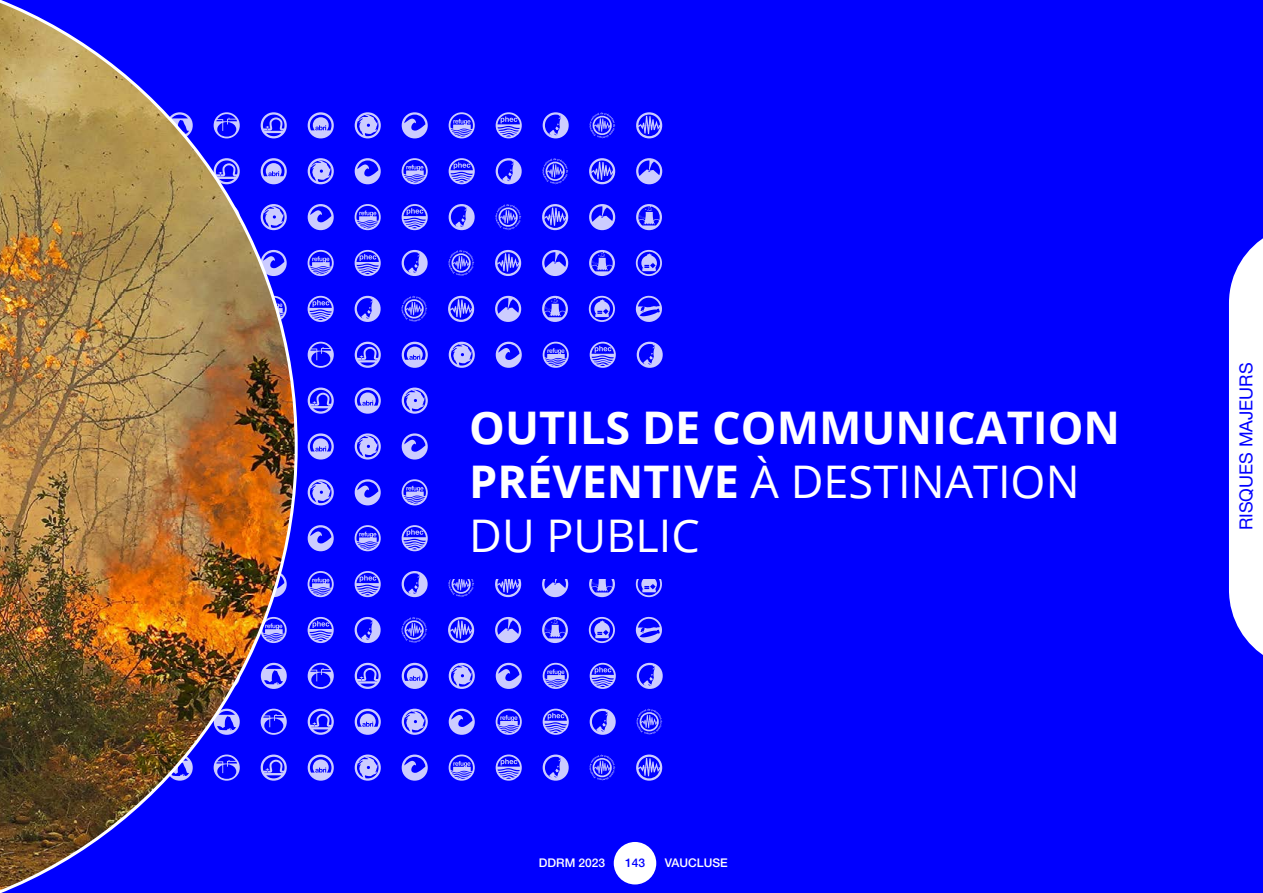
<style>
.page{position:relative;width:1263px;height:893px;background:#00f}
.page>*{position:absolute;margin:0;border:0;box-sizing:border-box;transform-origin:0 0}
.t1{font:700 45px/54px "Open Sans";color:#fff}
.t2{font:18px "Helvetica Neue LT Std";color:#00f}
.t3{font:500 12px "Helvetica Neue LT Std";color:#fff}
.t4{font:500 12px "Helvetica Neue LT Std";color:#00f}
.s1{font-weight:400}
</style>
<div class="page">
<div style="left:614px;top:842px;width:42px;height:42px;background:#fff;border-radius:50%"></div>
<svg style="left:1229px;top:238px;width:34px;height:417px;background:#e7e7ff"></svg>
<svg style="left:307px;top:112px;width:355px;height:26px"></svg>
<svg style="left:307px;top:158px;width:355px;height:26px"></svg>
<svg style="left:307px;top:204px;width:355px;height:26px"></svg>
<svg style="left:307px;top:250px;width:355px;height:26px"></svg>
<svg style="left:307px;top:296px;width:355px;height:26px"></svg>
<svg style="left:307px;top:342px;width:356px;height:26px"></svg>
<svg style="left:307px;top:388px;width:121px;height:26px"></svg>
<svg style="left:307px;top:433px;width:121px;height:27px"></svg>
<svg style="left:307px;top:479px;width:121px;height:26px"></svg>
<svg style="left:307px;top:525px;width:121px;height:26px"></svg>
<svg style="left:307px;top:571px;width:355px;height:26px"></svg>
<svg style="left:307px;top:617px;width:355px;height:26px"></svg>
<svg style="left:307px;top:663px;width:356px;height:26px"></svg>
<svg style="left:307px;top:709px;width:355px;height:26px"></svg>
<svg style="left:307px;top:754px;width:355px;height:27px"></svg>
<img style="left:0;top:0;width:298px;height:893px">
<div style="left:448px;top:383px;width:748px;height:196px;background:#00f"></div>
<p class="t1" style="left:469px;top:400px;width:652px">OUTILS DE COMMUNICATION<br>PRÉVENTIVE <span class="s1">À DESTINATION<br>DU PUBLIC</span></p>
<p class="t3" style="left:539px;top:855px;width:68px">DDRM 2023</p>
<p class="t4" style="left:625px;top:855px;width:22px">143</p>
<p class="t3" style="left:665px;top:856px;width:64px">VAUCLUSE</p>
<p class="t2" style="left:1235px;top:530px;width:169px;rotate:-90deg">RISQUES MAJEURS</p>
</div>
